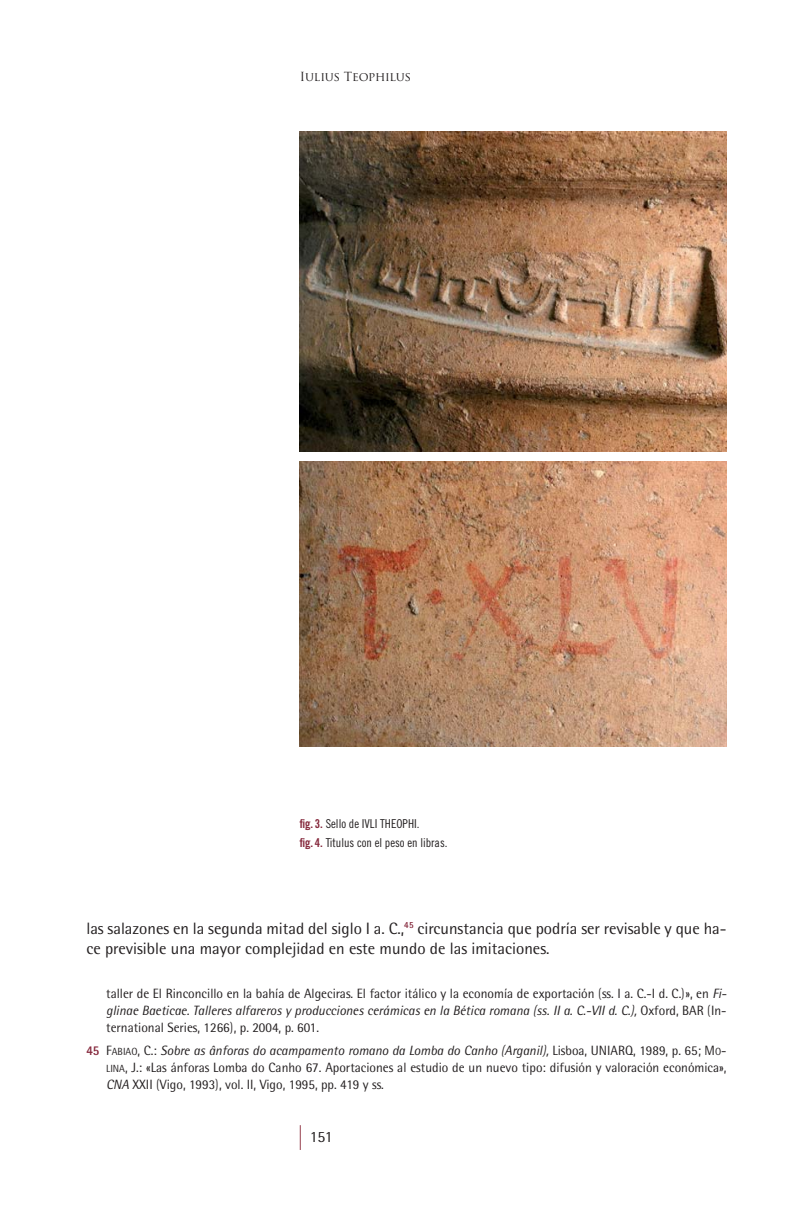
<style>
.page{position:relative;width:808px;height:1220px;background:#fff}
.page>*{position:absolute;margin:0;border:0;box-sizing:border-box;transform-origin:0 0}
.t1{font:16.45px/19.9px "Rotis Semi Sans";color:#231f20}
.t2{font:15.75px "Rotis Semi Sans";color:#231f20}
.t3{font:13.47px/17px "Rotis Semi Sans";color:#231f20;text-align:justify}
.t4{font:12.25px/18.9px "Trade Gothic Cond Eighteen";color:#231f20}
.t5{font:12.25px "Trajan Pro";letter-spacing:-.01em;color:#231f20}
.s1{font-family:"Trade Gothic Bold Cond Twenty";color:#85283c}
.s2{font-weight:300}
.s3{font-style:italic}
.s4{font-weight:300;font-style:italic}
.s5{font-weight:800;color:#85283c}
.s6{font-style:inherit}
.s7{font-size:10.33px}
</style>
<div class="page">
<svg style="left:300px;top:1125px;width:1px;height:24px"></svg>
<img style="left:300px;top:131px;width:426px;height:320px">
<img style="left:300px;top:461px;width:426px;height:285px">
<p class="t5" style="left:300px;top:70px;width:113px">Iulius Teophilus</p>
<p class="t4" style="left:300px;top:815px;width:149px"><span class="s1">fig. 3.</span> Sello de IVLI THEOPHI.<br><span class="s1">fig. 4.</span> Titulus con el peso en libras.</p>
<p class="t1" style="left:86px;top:919px;width:641px">las salazones en la segunda mitad del siglo I a. C.,<sup>45</sup> circunstancia que podría ser revisable y que ha&shy;ce previsible una mayor complejidad en este mundo de las imitaciones.</p>
<p class="t3" style="left:106px;top:985px;width:622px">taller de El Rinconcillo en la bahía de Algeciras. El factor itálico y la economía de exportación <span class="s2">(</span>ss. I a. C.-I d. C.<span class="s2">)</span>», en <span class="s3">Fi&shy;glinae Baeticae. Talleres alfareros y producciones cerámicas en la Bética romana</span> <span class="s4">(</span><span class="s3">ss. II a. C.-VII d. C.</span><span class="s4">)</span><span class="s3">,</span> Oxford, BAR <span class="s2">(</span>In&shy;ternational Series, 1266<span class="s2">)</span>, p. 2004, p. 601.</p>
<p class="t3" style="left:106px;top:1043px;width:622px;text-indent:-20px"><span class="s5">45</span> <span class="s6">F</span><span class="s7">ABIAO</span>, C.: <span class="s3">Sobre as ânforas do acampamento romano da Lomba do Canho</span> <span class="s4">(</span><span class="s3">Arganil</span><span class="s4">)</span><span class="s3">,</span> Lisboa, UNIARQ, 1989, p. 65; <span class="s6">M</span><span class="s7">O</span><span class="s6">-</span><span class="s7">LINA</span><span class="s6">, J.:</span> «Las ánforas Lomba do Canho 67. Aportaciones al estudio de un nuevo tipo: difusión y valoración económica», <span class="s3">CNA</span> XXII <span class="s2">(</span>Vigo, 1993<span class="s2">)</span>, vol. II, Vigo, 1995, pp. 419 y ss.</p>
<p class="t2" style="left:310px;top:1131px;width:25px">151</p>
</div>
